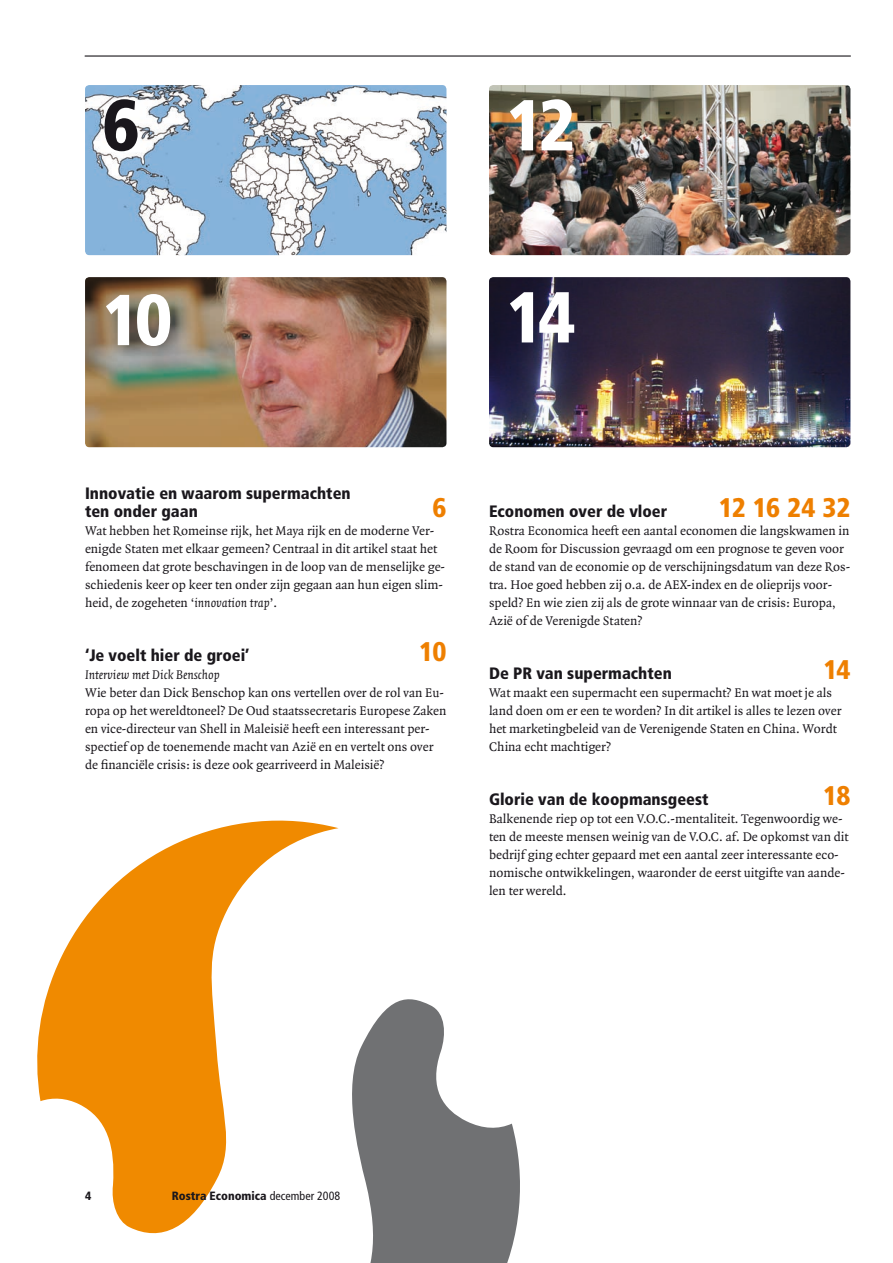
<style>
.page{position:relative;width:893px;height:1263px;background:#fff}
.page>*{position:absolute;margin:0;border:0;box-sizing:border-box;transform-origin:0 0}
.t1{font:900 condensed 72px "Frutiger";color:#fff}
.t2{font:900 condensed 72px "Frutiger";color:#1a171c}
.t3{font:900 condensed 27px "Frutiger";letter-spacing:-.03em;color:#ee7f00}
.t4{font:900 condensed 16.5px/18px "Frutiger";color:#1a171c}
.t5{font:13.5px/18px "Quadraat";color:#1a171c}
.t6{font:italic 13.5px "Quadraat";color:#1a171c}
.t7{font:900 condensed 12px "Frutiger";color:#1a171c}
.s1{font-style:italic}
.s2{font-weight:400}
</style>
<div class="page">
<svg style="left:37px;top:820px;width:302px;height:414px;fill:#f08a00"></svg>
<svg style="left:189px;top:992px;width:331px;height:271px"></svg>
<img style="left:489px;top:277px;width:361px;height:170px">
<img style="left:85px;top:85px;width:361px;height:170px">
<img style="left:85px;top:277px;width:361px;height:170px">
<img style="left:489px;top:85px;width:361px;height:170px">
<hr style="left:85px;top:55px;width:765px;height:2px;background:#1a171c">
<h1 class="t2" style="left:102px;top:82px;width:39px">6</h1>
<h1 class="t1" style="left:506px;top:82px;width:71px">12</h1>
<h1 class="t1" style="left:102px;top:277px;width:71px">10</h1>
<h1 class="t1" style="left:506px;top:274px;width:71px">14</h1>
<p class="t4" style="left:85px;top:484px;width:267px">Innovatie en waarom supermachten ten onder gaan</p>
<h2 class="t3" style="left:432px;top:491px;width:16px">6</h2>
<p class="t5" style="left:85px;top:522px;width:362px">Wat hebben het Romeinse rijk, het Maya rijk en de moderne Ver&shy;enigde Staten met elkaar gemeen? Centraal in dit artikel staat het fenomeen dat grote beschavingen in de loop van de menselijke ge&shy;schiedenis keer op keer ten onder zijn gegaan aan hun eigen slim&shy;heid, de zogeheten ‘<span class="s1">innovation trap</span>’.</p>
<p class="t4" style="left:85px;top:646px;width:166px">‘Je voelt hier de groei’</p>
<h2 class="t3" style="left:419px;top:635px;width:29px">10</h2>
<p class="t6" style="left:85px;top:668px;width:136px">Interview met Dick Benschop</p>
<p class="t5" style="left:85px;top:684px;width:363px">Wie beter dan Dick Benschop kan ons vertellen over de rol van Eu&shy;ropa op het wereldtoneel? De Oud staatssecretaris Europese Zaken en vice-directeur van Shell in Maleisië heeft een interessant per&shy;spectief op de toenemende macht van Azië en en vertelt ons over de financiële crisis: is deze ook gearriveerd in Maleisië?</p>
<p class="t4" style="left:489px;top:502px;width:180px">Economen over de vloer</p>
<h2 class="t3" style="left:719px;top:491px;width:133px">12 16 24 32</h2>
<p class="t5" style="left:489px;top:522px;width:363px">Rostra Economica heeft een aantal economen die langskwamen in de Room for Discussion gevraagd om een prognose te geven voor de stand van de economie op de verschijningsdatum van deze Ros&shy;tra. Hoe goed hebben zij o.a. de AEX-index en de olieprijs voor&shy;speld? En wie zien zij als de grote winnaar van de crisis: Europa, Azië of de Verenigde Staten?</p>
<p class="t4" style="left:489px;top:664px;width:184px">De PR van supermachten</p>
<h2 class="t3" style="left:823px;top:653px;width:29px">14</h2>
<p class="t5" style="left:489px;top:684px;width:354px">Wat maakt een supermacht een supermacht? En wat moet je als land doen om er een te worden? In dit artikel is alles te lezen over het marketingbeleid van de Verenigende Staten en China. Wordt China echt machtiger?</p>
<p class="t4" style="left:489px;top:790px;width:221px">Glorie van de koopmansgeest</p>
<h2 class="t3" style="left:823px;top:779px;width:29px">18</h2>
<p class="t5" style="left:489px;top:810px;width:361px">Balkenende riep op tot een V.O.C.-mentaliteit. Tegenwoordig we&shy;ten de meeste mensen weinig van de V.O.C. af. De opkomst van dit bedrijf ging echter gepaard met een aantal zeer interessante eco&shy;nomische ontwikkelingen, waaronder de eerst uitgifte van aande&shy;len ter wereld.</p>
<p class="t7" style="left:85px;top:1188px;width:8px">4</p>
<p class="t7" style="left:172px;top:1188px;width:170px">Rostra Economica <span class="s2">december 2008</span></p>
</div>
